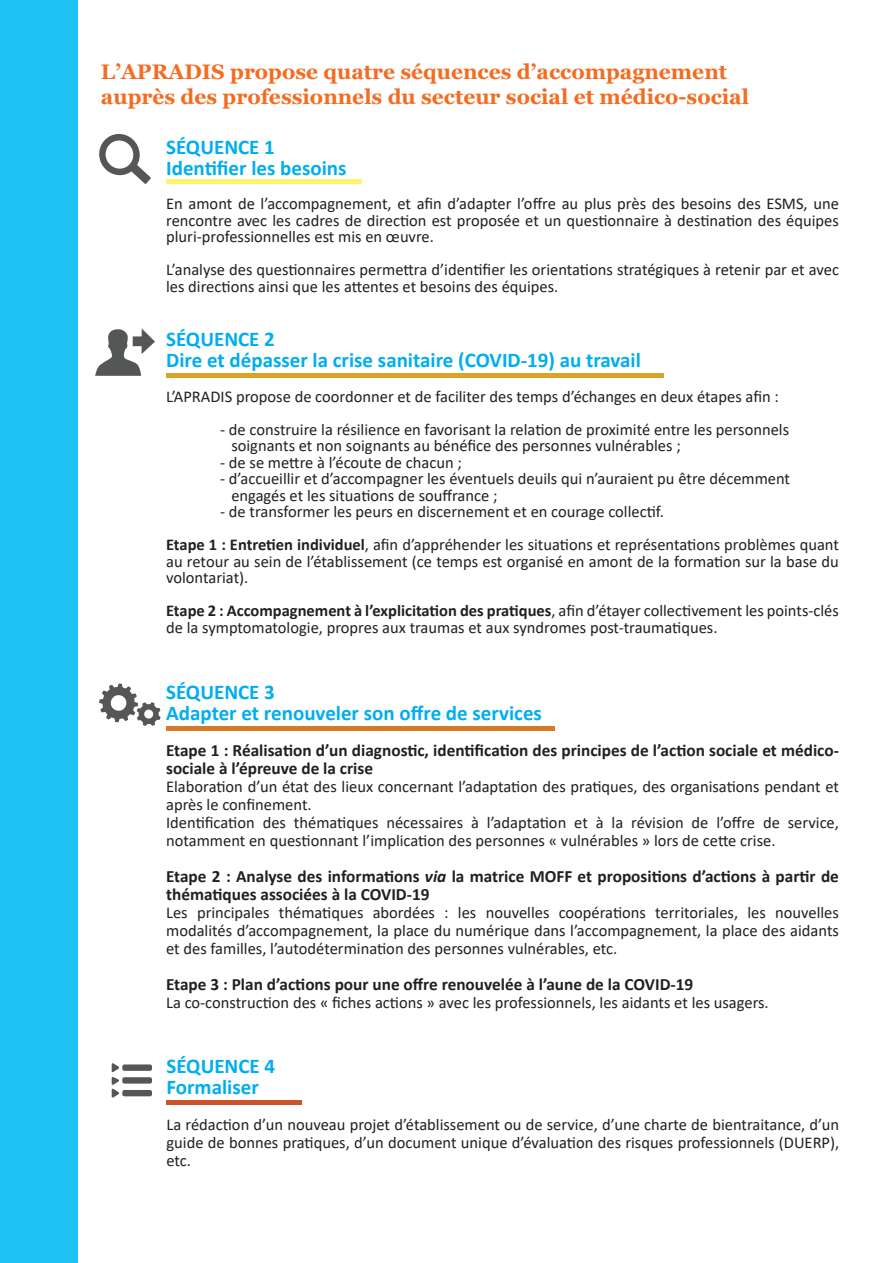
<style>
.page{position:relative;width:893px;height:1263px;background:#fff}
.page>*{position:absolute;margin:0;border:0;box-sizing:border-box;transform-origin:0 0}
.Paragraph_Style_1{font:700 21px "Calibri";color:#00aeef}
.t1{font:700 21px "Georgia";color:#f36c21}
.Paragraph_Style_1-2{font:700 17.25px/18px "Calibri";color:#231f20}
.Paragraph_Style_1-3{font:16.5px/16.5px "Calibri";color:#231f20;text-align:justify}
.s1{font-weight:700}
.s2{font-style:italic}
</style>
<div class="page">
<div style="left:0;top:0;width:78px;height:1263px;background:#1fc2f3"></div>
<svg style="left:99px;top:134px;width:52px;height:50px"></svg>
<svg style="left:99px;top:684px;width:62px;height:42px"></svg>
<svg style="left:95px;top:328px;width:60px;height:48px"></svg>
<hr style="left:166px;top:180px;width:195px;height:4px;background:#fff46d">
<hr style="left:166px;top:374px;width:497px;height:4px;background:#daa426">
<hr style="left:166px;top:726px;width:388px;height:4px;background:#d67929">
<div style="left:166px;top:1100px;width:136px;height:5px;background:#cd542a"></div>
<svg style="left:112px;top:1063px;width:40px;height:35px"></svg>
<p class="t1" style="left:101px;top:58px;width:628px">L’APRADIS propose quatre séquences d’accompagnement</p>
<p class="t1" style="left:101px;top:83px;width:649px">auprès des professionnels du secteur social et médico-social</p>
<p class="Paragraph_Style_1" style="left:166px;top:132px;width:110px">SÉQUENCE 1</p>
<p class="Paragraph_Style_1" style="left:166px;top:153px;width:182px">Identifier les besoins</p>
<p class="Paragraph_Style_1-3" style="left:166px;top:195px;width:674px">En amont de l’accompagnement, et afin d’adapter l’offre au plus près des besoins des ESMS, une rencontre avec les cadres de direction est proposée et un questionnaire à destination des équipes pluri-professionnelles est mis en œuvre.</p>
<p class="Paragraph_Style_1-3" style="left:166px;top:261px;width:674px">L’analyse des questionnaires permettra d’identifier les orientations stratégiques à retenir par et avec les directions ainsi que les attentes et besoins des équipes.</p>
<p class="Paragraph_Style_1" style="left:166px;top:325px;width:110px">SÉQUENCE 2</p>
<p class="Paragraph_Style_1" style="left:166px;top:346px;width:476px">Dire et dépasser la crise sanitaire (COVID-19) au travail</p>
<p class="Paragraph_Style_1-3" style="left:166px;top:388px;width:614px">L’APRADIS propose de coordonner et de faciliter des temps d’échanges en deux étapes afin :</p>
<p class="Paragraph_Style_1-3" style="left:220px;top:421px;width:570px">- de construire la résilience en favorisant la relation de proximité entre les personnels</p>
<p class="Paragraph_Style_1-3" style="left:231px;top:437px;width:451px">soignants et non soignants au bénéfice des personnes vulnérables ;</p>
<p class="Paragraph_Style_1-3" style="left:220px;top:454px;width:243px">- de se mettre à l’écoute de chacun ;</p>
<p class="Paragraph_Style_1-3" style="left:220px;top:470px;width:571px">- d’accueillir et d’accompagner les éventuels deuils qui n’auraient pu être décemment</p>
<p class="Paragraph_Style_1-3" style="left:231px;top:487px;width:268px">engagés et les situations de souffrance ;</p>
<p class="Paragraph_Style_1-3" style="left:220px;top:503px;width:445px">- de transformer les peurs en discernement et en courage collectif.</p>
<p class="Paragraph_Style_1-3" style="left:166px;top:536px;width:674px"><span class="s1">Etape 1 : Entretien individuel</span>, afin d’appréhender les situations et représentations problèmes quant au retour au sein de l’établissement (ce temps est organisé en amont de la formation sur la base du volontariat).</p>
<p class="Paragraph_Style_1-3" style="left:166px;top:602px;width:674px"><span class="s1">Etape 2 : Accompagnement à l’explicitation des pratiques</span>, afin d’étayer collectivement les points-clés de la symptomatologie, propres aux traumas et aux syndromes post-traumatiques.</p>
<p class="Paragraph_Style_1" style="left:166px;top:677px;width:110px">SÉQUENCE 3</p>
<p class="Paragraph_Style_1" style="left:166px;top:698px;width:377px">Adapter et renouveler son offre de services</p>
<p class="Paragraph_Style_1-2" style="left:166px;top:741px;width:674px">Etape 1 : Réalisation d’un diagnostic, identification des principes de l’action sociale et médico&shy;sociale à l’épreuve de la crise</p>
<p class="Paragraph_Style_1-3" style="left:166px;top:777px;width:674px;line-height:18px">Elaboration d’un état des lieux concernant l’adaptation des pratiques, des organisations pendant et après le confinement.</p>
<p class="Paragraph_Style_1-3" style="left:166px;top:813px;width:674px;line-height:18px">Identification des thématiques nécessaires à l’adaptation et à la révision de l’offre de service, notamment en questionnant l’implication des personnes « vulnérables » lors de cette crise.</p>
<p class="Paragraph_Style_1-2" style="left:166px;top:867px;width:674px">Etape 2 : Analyse des informations <span class="s2">via</span> la matrice MOFF et propositions d’actions à partir de thématiques associées à la COVID-19</p>
<p class="Paragraph_Style_1-3" style="left:166px;top:903px;width:674px;line-height:18px">Les principales thématiques abordées : les nouvelles coopérations territoriales, les nouvelles modalités d’accompagnement, la place du numérique dans l’accompagnement, la place des aidants et des familles, l’autodétermination des personnes vulnérables, etc.</p>
<p class="Paragraph_Style_1-2" style="left:166px;top:975px;width:529px">Etape 3 : Plan d’actions pour une offre renouvelée à l’aune de la COVID-19</p>
<p class="Paragraph_Style_1-3" style="left:166px;top:994px;width:604px">La co-construction des « fiches actions » avec les professionnels, les aidants et les usagers.</p>
<p class="Paragraph_Style_1" style="left:166px;top:1051px;width:110px">SÉQUENCE 4</p>
<p class="Paragraph_Style_1" style="left:166px;top:1072px;width:94px">Formaliser</p>
<p class="Paragraph_Style_1-3" style="left:166px;top:1115px;width:674px;line-height:18px">La rédaction d’un nouveau projet d’établissement ou de service, d’une charte de bientraitance, d’un guide de bonnes pratiques, d’un document unique d’évaluation des risques professionnels (DUERP), etc.</p>
</div>
